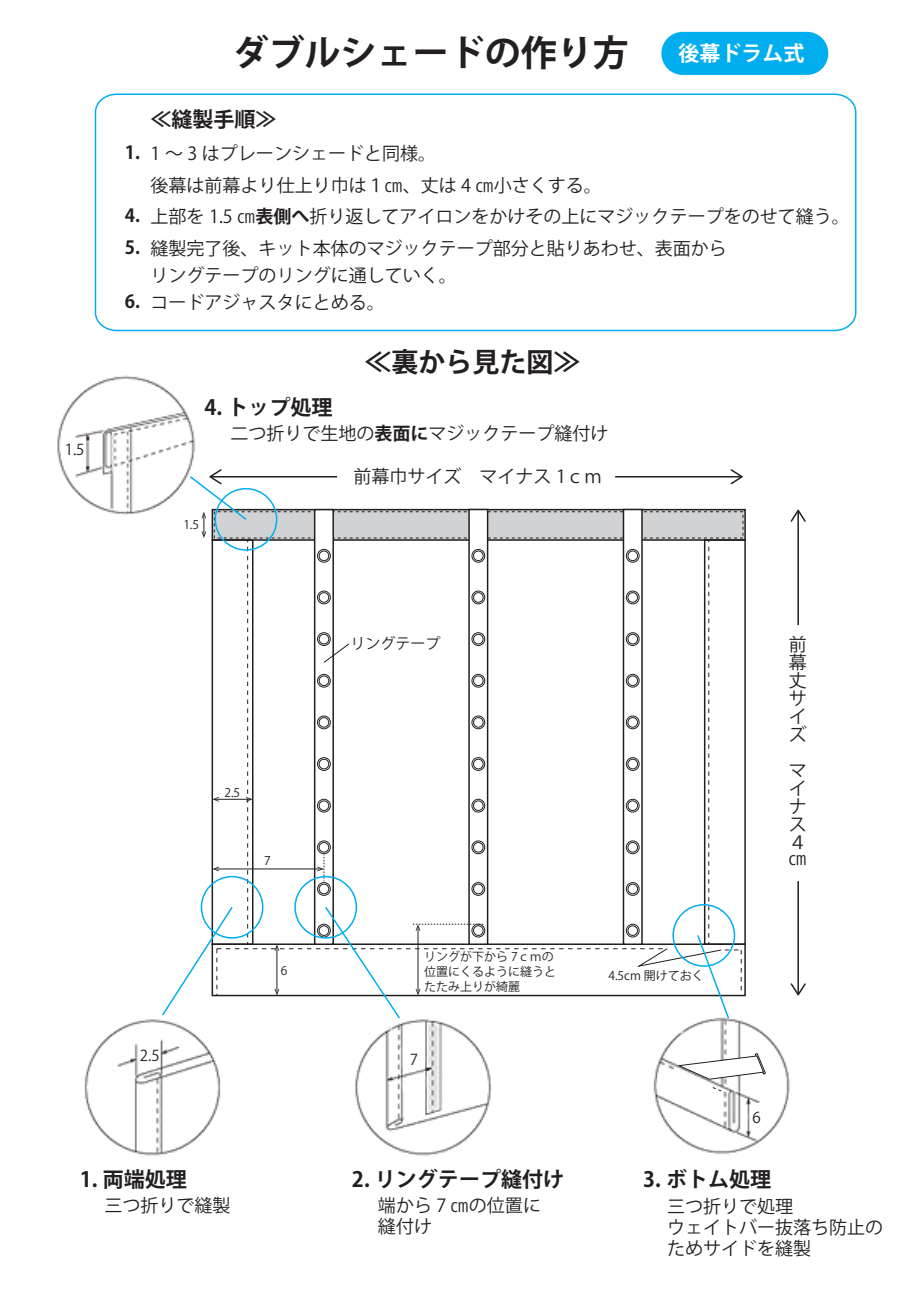
<style>
.page{position:relative;width:919px;height:1289px;background:#fff}
.page>*{position:absolute;margin:0;border:0;box-sizing:border-box;transform-origin:0 0}
.t1{font:700 36px "Koz Go Pr 6 N";color:#231f20}
.t2{font:700 27px "Koz Go Pr 6 N";color:#231f20}
.t3{font:700 21px "Koz Go Pr 6 N";color:#231f20}
.t4{font:700 21px "Koz Go Pr 6 N";color:#fff}
.t5{font:18px/18.1px "Koz Go Pr 6 N";color:#231f20}
.t6{font:700 18px/31.5px "Koz Go Pr 6 N";color:#231f20}
.t7{font:15px "Koz Go Pr 6 N";color:#231f20}
.t8{font:12px/15px "Koz Go Pr 6 N";color:#231f20}
.s1{font-weight:700}
</style>
<div class="page">
<hr style="left:797px;top:511px;width:1px;height:114px;background:#231f20">
<svg style="left:790px;top:509px;width:15px;height:13px"></svg>
<hr style="left:797px;top:881px;width:1px;height:112px;background:#231f20">
<svg style="left:790px;top:983px;width:15px;height:12px"></svg>
<img style="left:355px;top:1020px;width:137px;height:136px">
<img style="left:84px;top:1019px;width:137px;height:137px">
<img style="left:653px;top:1020px;width:137px;height:134px">
<svg style="left:676px;top:1052px;width:90px;height:27px"></svg>
<svg style="left:712px;top:1086px;width:13px;height:7px"></svg>
<img style="left:57px;top:375px;width:139px;height:140px">
<svg style="left:160px;top:469px;width:582px;height:551px"></svg>
<svg style="left:94px;top:93px;width:763px;height:239px"></svg>
<div style="left:661px;top:32px;width:167px;height:43px;background:#00aeef;border-radius:21px"></div>
<p class="t7" style="left:65px;top:441px;width:21px">1.5</p>
<p class="t6" style="left:125px;top:137px;width:17px">1.</p>
<p class="t6" style="left:125px;top:200px;width:17px">4.<br>5.</p>
<p class="t6" style="left:125px;top:286px;width:17px">6.</p>
<h1 class="t1" style="left:232px;top:32px;width:397px">ダブルシェードの作り方</h1>
<p class="t3" style="left:150px;top:107px;width:127px">≪縫製手順≫</p>
<p class="t5" style="left:150px;top:138px;width:700px;line-height:31.5px">1 ～ 3 はプレーンシェードと同様。<br>後幕は前幕より仕上り巾は１㎝、丈は 4 ㎝小さくする。<br>上部を 1.5 ㎝<span class="s1">表側へ</span>折り返してアイロンをかけその上にマジックテープをのせて縫う。縫製完了後、キット本体のマジックテープ部分と貼りあわせ、表面から</p>
<p class="t5" style="left:150px;top:262px;width:307px;line-height:27px">リングテープのリングに通していく。コードアジャスタにとめる。</p>
<p class="t4" style="left:678px;top:42px;width:127px">後幕ドラム式</p>
<p class="t3" style="left:204px;top:395px;width:129px">4. トップ処理</p>
<h2 class="t2" style="left:364px;top:347px;width:218px">≪裏から見た図≫</h2>
<p class="t5" style="left:230px;top:424px;width:379px">二つ折りで生地の<span class="s1">表面に</span>マジックテープ縫付け</p>
<p class="t8" style="left:183px;top:517px;width:17px">1.5</p>
<p class="t5" style="left:353px;top:467px;width:250px">前幕巾サイズ　マイナス 1ｃｍ</p>
<p class="t7" style="left:350px;top:635px;width:91px">リングテープ</p>
<p class="t8" style="left:224px;top:785px;width:17px">2.5</p>
<p class="t8" style="left:264px;top:853px;width:8px">7</p>
<p class="t8" style="left:424px;top:949px;width:133px">リングが下から 7ｃｍの位置にくるように縫うとたたみ上りが綺麗</p>
<p class="t8" style="left:281px;top:963px;width:8px">6</p>
<p class="t8" style="left:608px;top:968px;width:97px">4.5cm 開けておく</p>
<p class="t7" style="left:140px;top:1047px;width:21px">2.5</p>
<p class="t7" style="left:410px;top:1051px;width:10px">7</p>
<p class="t5" style="left:788px;top:636px;width:29px">前幕丈サイズ　</p>
<p class="t5" style="left:788px;top:762px;width:18px;text-align:justify">マイナス４</p>
<p class="t5" style="left:788px;top:850px;width:18px">㎝</p>
<p class="t7" style="left:752px;top:1109px;width:10px">6</p>
<p class="t3" style="left:80px;top:1167px;width:108px">1. 両端処理</p>
<p class="t3" style="left:352px;top:1167px;width:213px">2. リングテープ縫付け</p>
<p class="t3" style="left:643px;top:1167px;width:129px">3. ボトム処理</p>
<p class="t5" style="left:104px;top:1196px;width:127px">三つ折りで縫製</p>
<p class="t5" style="left:378px;top:1195px;width:164px;line-height:21px">端から 7 ㎝の位置に縫付け</p>
<p class="t5" style="left:667px;top:1196px;width:217px;line-height:21px">三つ折りで処理<br>ウェイトバー抜落ち防止のためサイドを縫製</p>
</div>
